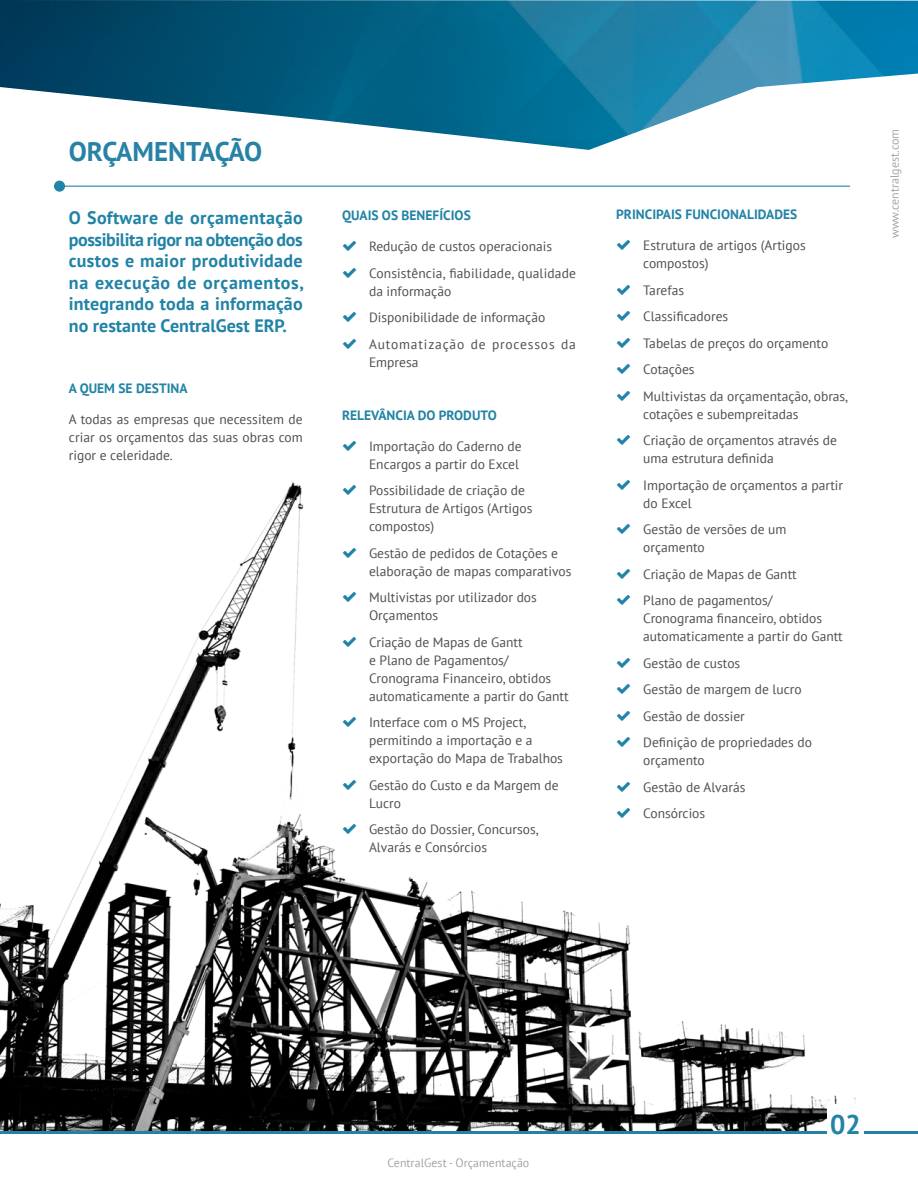
<style>
.page{position:relative;width:918px;height:1188px;background:#fff}
.page>*{position:absolute;margin:0;border:0;box-sizing:border-box;transform-origin:0 0}
.t1{font:700 27px "PT Sans";letter-spacing:-.03em;color:#2882a5}
.t2{font:700 27px "PT Sans";color:#2183a5}
.t3{font:700 18px/21.6px "PT Sans";color:#2183a5;text-align:justify}
.t4{font:13.5px/18px "PT Sans";color:#4e4f50}
.t5{font:700 13.5px "PT Sans";color:#2183a5}
.t6{font:13.5px/18px "PT Sans";letter-spacing:.06em;color:#4e4f50}
.t7{font:12px "PT Sans";color:#a4a5a9}
</style>
<div class="page">
<img style="left:0;top:482px;width:856px;height:649px">
<hr style="left:0;top:1131px;width:918px;height:3px;background:#2183a5">
<div style="left:827px;top:1105px;width:37px;height:30px;background:#fff"></div>
<img style="left:0;top:0;width:918px;height:150px">
<div style="left:54px;top:181px;width:11px;height:11px;background:#2183a5;border-radius:50%"></div>
<hr style="left:60px;top:186px;width:790px;height:1px;background:#2183a5">
<svg style="left:617px;top:482px;width:13px;height:8px"></svg>
<svg style="left:617px;top:524px;width:13px;height:10px"></svg>
<svg style="left:617px;top:568px;width:13px;height:11px"></svg>
<svg style="left:617px;top:595px;width:13px;height:10px"></svg>
<svg style="left:617px;top:657px;width:13px;height:11px"></svg>
<svg style="left:617px;top:684px;width:13px;height:10px"></svg>
<svg style="left:617px;top:710px;width:13px;height:11px"></svg>
<svg style="left:617px;top:737px;width:13px;height:10px"></svg>
<svg style="left:617px;top:781px;width:13px;height:11px"></svg>
<svg style="left:617px;top:808px;width:13px;height:10px"></svg>
<svg style="left:343px;top:485px;width:13px;height:10px"></svg>
<svg style="left:343px;top:547px;width:13px;height:10px"></svg>
<svg style="left:343px;top:592px;width:13px;height:10px"></svg>
<svg style="left:343px;top:636px;width:13px;height:10px"></svg>
<svg style="left:343px;top:717px;width:13px;height:10px"></svg>
<svg style="left:343px;top:779px;width:13px;height:10px"></svg>
<svg style="left:343px;top:824px;width:13px;height:10px"></svg>
<p class="t1" style="left:69px;top:133px;width:195px">ORÇAMENTAÇÃO</p>
<p class="t3" style="left:69px;top:207px;width:237px">O Software de orçamentação possibilita rigor na obtenção dos custos e maior produtividade na execução de orçamentos, integrando toda a informação no restante CentralGest ERP.</p>
<p class="t5" style="left:69px;top:380px;width:120px">A QUEM SE DESTINA</p>
<p class="t4" style="left:69px;top:410px;width:235px;text-align:justify">A todas as empresas que necessitem de criar os orçamentos das suas obras com rigor e celeridade.</p>
<p class="t5" style="left:342px;top:207px;width:130px">QUAIS OS BENEFÍCIOS</p>
<p class="t4" style="left:369px;top:237px;width:185px">Redução de custos operacionais</p>
<p class="t4" style="left:369px;top:264px;width:208px">Consistência, fiabilidade, qualidade da informação</p>
<p class="t4" style="left:369px;top:308px;width:178px">Disponibilidade de informação</p>
<p class="t6" style="left:369px;top:335px;width:208px">Automatização de processos da<br>Empresa</p>
<p class="t5" style="left:342px;top:406px;width:156px">RELEVÂNCIA DO PRODUTO</p>
<p class="t4" style="left:369px;top:436px;width:154px">Importação do Caderno de<br>Encargos a partir do Excel</p>
<p class="t4" style="left:369px;top:481px;width:165px">Possibilidade de criação de<br>Estrutura de Artigos (Artigos compostos)</p>
<p class="t4" style="left:369px;top:543px;width:204px">Gestão de pedidos de Cotações e elaboração de mapas comparativos</p>
<p class="t4" style="left:369px;top:588px;width:169px">Multivistas por utilizador dos<br>Orçamentos</p>
<p class="t4" style="left:369px;top:632px;width:201px">Criação de Mapas de Gantt<br>e Plano de Pagamentos/<br>Cronograma Financeiro, obtidos automaticamente a partir do Gantt</p>
<p class="t4" style="left:369px;top:713px;width:195px">Interface com o MS Project, permitindo a importação e a exportação do Mapa de Trabalhos</p>
<p class="t4" style="left:369px;top:775px;width:191px">Gestão do Custo e da Margem de<br>Lucro</p>
<p class="t4" style="left:369px;top:820px;width:171px">Gestão do Dossier, Concursos,<br>Alvarás e Consórcios</p>
<p class="t5" style="left:616px;top:206px;width:183px">PRINCIPAIS FUNCIONALIDADES</p>
<p class="t4" style="left:643px;top:236px;width:164px">Estrutura de artigos (Artigos compostos)</p>
<p class="t4" style="left:643px;top:281px;width:42px">Tarefas</p>
<p class="t4" style="left:643px;top:307px;width:87px">Classificadores</p>
<p class="t4" style="left:643px;top:334px;width:187px">Tabelas de preços do orçamento</p>
<p class="t4" style="left:643px;top:360px;width:53px">Cotações</p>
<p class="t4" style="left:643px;top:387px;width:207px">Multivistas da orçamentação, obras, cotações e subempreitadas</p>
<p class="t4" style="left:643px;top:431px;width:195px">Criação de orçamentos através de uma estrutura definida</p>
<p class="t4" style="left:643px;top:476px;width:201px">Importação de orçamentos a partir do Excel</p>
<p class="t4" style="left:643px;top:520px;width:145px">Gestão de versões de um orçamento</p>
<p class="t4" style="left:643px;top:565px;width:155px">Criação de Mapas de Gantt</p>
<p class="t4" style="left:643px;top:591px;width:201px">Plano de pagamentos/<br>Cronograma financeiro, obtidos automaticamente a partir do Gantt</p>
<p class="t4" style="left:643px;top:654px;width:99px">Gestão de custos</p>
<p class="t4" style="left:643px;top:680px;width:160px">Gestão de margem de lucro</p>
<p class="t4" style="left:643px;top:707px;width:103px">Gestão de dossier</p>
<p class="t4" style="left:643px;top:733px;width:170px">Definição de propriedades do orçamento</p>
<p class="t4" style="left:643px;top:778px;width:104px">Gestão de Alvarás</p>
<p class="t4" style="left:643px;top:804px;width:63px">Consórcios</p>
<p class="t7" style="left:887px;top:238px;width:111px;rotate:-90deg">www.centralgest.com</p>
<p class="t7" style="left:387px;top:1155px;width:143px">CentralGest - Orçamentação</p>
<p class="t2" style="left:830px;top:1106px;width:32px">02</p>
</div>
